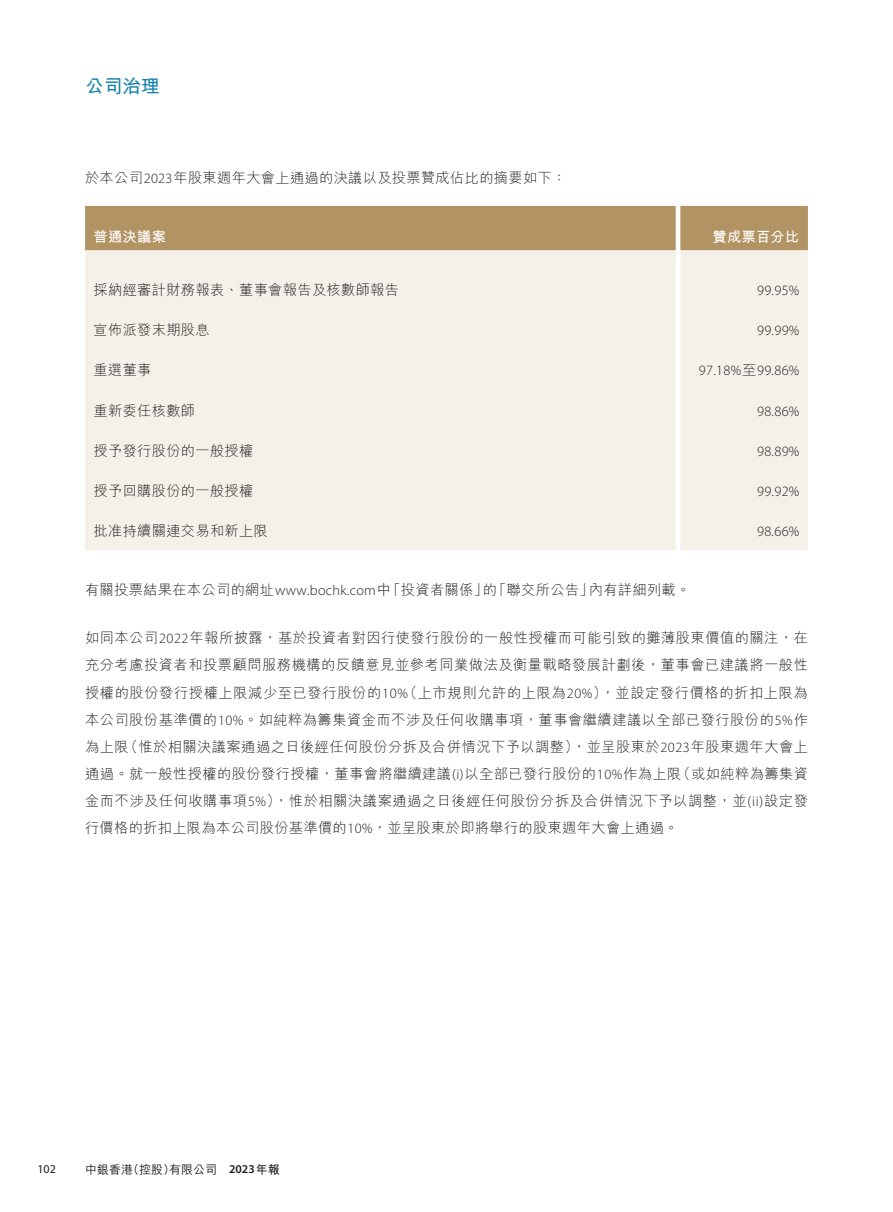
<style>
.page{position:relative;width:893px;height:1212px;background:#fff}
.page>*{position:absolute;margin:0;border:0;box-sizing:border-box;transform-origin:0 0}
.t1{font:700 18.75px "M Hei HK";color:#1581aa}
.t2{font:300 14.25px/27px "M Hei HK";letter-spacing:.02em;color:#231f20;text-align:justify}
.t3{font:300 14.25px "Myriad Pro";letter-spacing:.02em;color:#231f20}
.t4{font:700 14.25px "M Hei HK";letter-spacing:.02em;color:#fff}
.t5{font:500 12px "M Hei HK";color:#231f20}
.t6{font:12px "Myriad Pro";color:#231f20}
.s1{font-family:"Myriad Pro"}
.s2{font-family:"M Hei HK"}
.s3{font-family:"Myriad Pro";font-weight:600}
.s4{font-weight:700}
</style>
<div class="page">
<div style="left:85px;top:206px;width:723px;height:44px;background:#b29464"></div>
<div style="left:85px;top:250px;width:723px;height:300px;background:#f5f1e9"></div>
<h1 class="t1" style="left:85px;top:73px;width:76px">公司治理</h1>
<p class="t2" style="left:85px;top:164px;width:483px">於本公司<span class="s1">2023</span>年股東週年大會上通過的決議以及投票贊成佔比的摘要如下：</p>
<p class="t4" style="left:94px;top:227px;width:74px">普通決議案</p>
<p class="t4" style="left:712px;top:227px;width:88px">贊成票百分比</p>
<p class="t2" style="left:94px;top:276px;width:307px">採納經審計財務報表、董事會報告及核數師報告</p>
<p class="t3" style="left:757px;top:282px;width:44px">99.95%</p>
<p class="t2" style="left:94px;top:316px;width:118px">宣佈派發末期股息</p>
<p class="t3" style="left:757px;top:322px;width:44px">99.99%</p>
<p class="t2" style="left:94px;top:356px;width:59px">重選董事</p>
<p class="t3" style="left:699px;top:363px;width:102px">97.18%<span class="s2">至</span>99.86%</p>
<p class="t2" style="left:94px;top:397px;width:103px">重新委任核數師</p>
<p class="t3" style="left:757px;top:403px;width:44px">98.86%</p>
<p class="t2" style="left:94px;top:437px;width:161px">授予發行股份的一般授權</p>
<p class="t3" style="left:757px;top:443px;width:44px">98.89%</p>
<p class="t2" style="left:94px;top:477px;width:161px">授予回購股份的一般授權</p>
<p class="t3" style="left:757px;top:483px;width:44px">99.92%</p>
<p class="t2" style="left:94px;top:517px;width:176px">批准持續關連交易和新上限</p>
<p class="t3" style="left:757px;top:524px;width:44px">98.66%</p>
<p class="t2" style="left:85px;top:576px;width:607px">有關投票結果在本公司的網址 <span class="s1">www.bochk.com</span> 中「投資者關係」的「聯交所公告」內有詳細列載。</p>
<p class="t2" style="left:85px;top:624px;width:724px">如同本公司<span class="s1">2022</span>年報所披露，基於投資者對因行使發行股份的一般性授權而可能引致的攤薄股東價值的關注，在充分考慮投資者和投票顧問服務機構的反饋意見並參考同業做法及衡量戰略發展計劃後，董事會已建議將一般性授權的股份發行授權上限減少至已發行股份的<span class="s1">10%</span>（上市規則允許的上限為<span class="s1">20%</span>），並設定發行價格的折扣上限為本公司股份基準價的<span class="s1">10%</span>。如純粹為籌集資金而不涉及任何收購事項，董事會繼續建議以全部已發行股份的<span class="s1">5%</span>作為上限（惟於相關決議案通過之日後經任何股份分拆及合併情況下予以調整），並呈股東於<span class="s1">2023</span>年股東週年大會上通過。就一般性授權的股份發行授權，董事會將繼續建議<span class="s1">(i)</span>以全部已發行股份的<span class="s1">10%</span>作為上限（或如純粹為籌集資金而不涉及任何收購事項<span class="s1">5%</span>），惟於相關決議案通過之日後經任何股份分拆及合併情況下予以調整，並<span class="s1">(ii)</span>設定發行價格的折扣上限為本公司股份基準價的<span class="s1">10%</span>，並呈股東於即將舉行的股東週年大會上通過。</p>
<p class="t6" style="left:37px;top:1161px;width:20px">102</p>
<p class="t5" style="left:85px;top:1160px;width:196px">中銀香港（控股）有限公司 <span class="s3">2023</span><span class="s4">年報</span></p>
</div>
